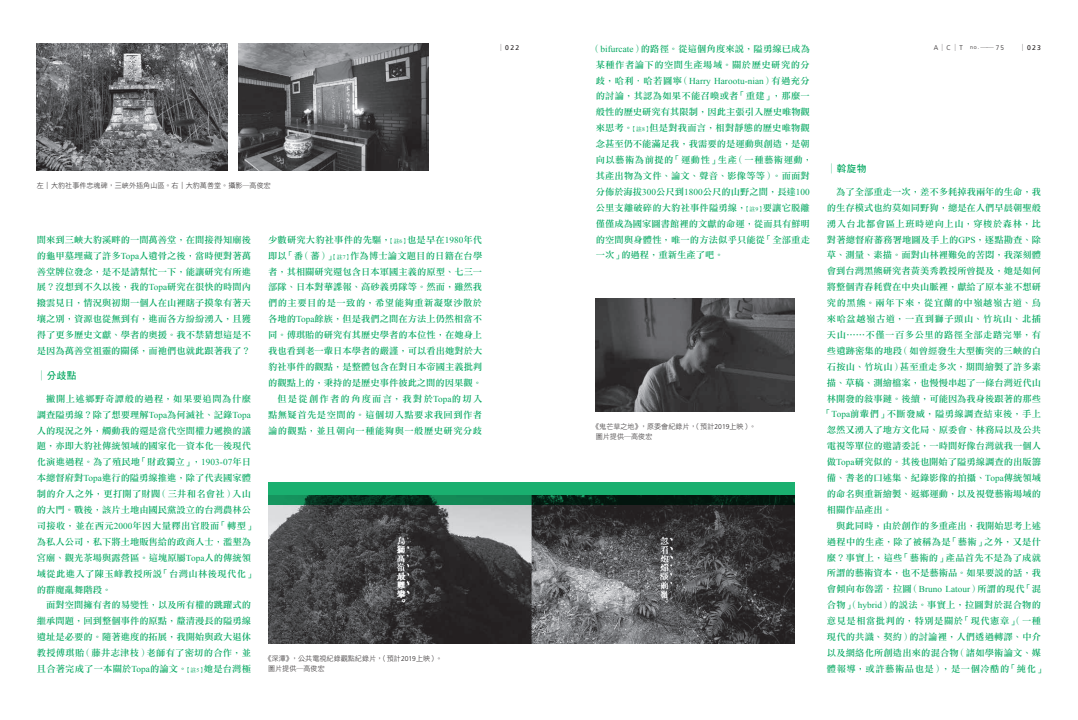
<style>
.page{position:relative;width:1078px;height:720px;background:#fff}
.page>*{position:absolute;margin:0;border:0;box-sizing:border-box;transform-origin:0 0}
.t1{font:10.1px "DF Hei Std W7";letter-spacing:.04em;color:#00a75f;scale:.95 1}
.t2{font:9.1px/15.9px "DF Li Song Std W5";letter-spacing:.005em;color:#00a75f;text-align:justify}
.t3{font:9.1px "DF Li Song Std W5";letter-spacing:.06em;color:#00a75f}
.t4{font:9.1px "DF Li Song Std W5";letter-spacing:.03em;color:#00a75f}
.t5{font:9.1px/15.9px "DF Li Song Std W5";letter-spacing:.055em;color:#00a75f;text-align:center}
.t6{font:9.1px "Times New Roman";letter-spacing:.005em;color:#00a75f}
.t7{font:9.1px "DF Li Song Std W5";letter-spacing:.025em;color:#00a75f}
.t8{font:9.1px "DF Li Song Std W5";letter-spacing:.05em;color:#00a75f}
.t9{font:7.2px/10.2px "DF Hei Std W3";color:#231f20}
.t10{font:7.1px "DF Hei Std W3";color:#231f20}
.t11{font:6.9px "Frutiger";letter-spacing:.2em;color:#231f20}
.s1{font-family:"Times New Roman"}
.s2{font-size:5.7px}
.s3{font-family:"Times New Roman";font-size:5.7px}
.s4{font-family:"Frutiger";font-weight:300;font-size:6.9px}
.s5{font-family:"DF Hei Std W3";font-size:7.1px}
.s6{font-family:"Frutiger";font-weight:300;font-size:5.5px}
.s7{font-family:"Frutiger";font-weight:300;font-size:6.7px}
.s8{font-family:"DF Li Song Std W5"}
</style>
<div class="page">
<img style="left:595px;top:299px;width:199px;height:112px">
<img style="left:268px;top:505px;width:526px;height:138px">
<img style="left:37px;top:44px;width:191px;height:126px">
<img style="left:239px;top:44px;width:189px;height:126px">
<svg style="left:268px;top:482px;width:526px;height:23px;background:#127d4f"></svg>
<p class="t9" style="left:37px;top:180px;width:235px">左｜大豹社事件忠魂碑，三峽外插角山區。右｜大豹萬善堂。攝影─高俊宏</p>
<p class="t2" style="left:37px;top:231px;width:216px">間來到三峽大豹溪畔的一間萬善堂，在間接得知廟後的龜甲墓埋藏了許多<span class="s1">Topa</span>人遺骨之後，當時便對著萬善堂牌位發念，是不是請幫忙一下，能讓研究有所進展？沒想到不久以後，我的<span class="s1">Topa</span>研究在很快的時間內撥雲見日，情況與初期一個人在山裡瞎子摸象有著天壤之別，資源也從無到有，進而各方紛紛湧入，且獲得了更多歷史文獻、學者的奧援。我不禁猜想這是不是因為萬善堂祖靈的關係，而祂們也就此跟著我了？</p>
<p class="t1" style="left:37px;top:370px;width:43px">│分歧點</p>
<p class="t2" style="left:37px;top:390px;width:220px;text-align:left;text-indent:9px">撇開上述鄉野奇譚般的過程，如果要追問為什麼調查隘勇線？除了想要理解<span class="s1">Topa</span>為何滅社、記錄<span class="s1">Topa</span>人的現況之外，觸動我的還是當代空間權力遞換的議題，亦即大豹社傳統領域的國家化─資本化─後現代化演進過程。為了殖民地「財政獨立」，<span class="s1">1903-07</span>年日本總督府對<span class="s1">Topa</span>進行的隘勇線推進，除了代表國家體制的介入之外，更打開了財閥（三井和名會社）入山的大門。戰後，該片土地由國民黨設立的台灣農林公司接收，並在西元<span class="s1">2000</span>年因大量釋出官股而「轉型」為私人公司，私下將土地販售給的政商人士，濫墾為宮廟、觀光茶場與露營區。這塊原屬<span class="s1">Topa</span>人的傳統領域從此進入了陳玉峰教授所說「台灣山林後現代化」的群魔亂舞階段。</p>
<p class="t2" style="left:37px;top:597px;width:216px;text-indent:9px">面對空間擁有者的易變性，以及所有權的跳躍式的繼承問題，回到整個事件的原點，釐清漫長的隘勇線遺址是必要的。隨著進度的拓展，我開始與政大退休教授傅琪貽（藤井志津枝）老師有了密切的合作，並且合著完成了一本關於<span class="s1">Topa</span>的論文。<span class="s2">【註</span><span class="s3">5</span><span class="s2">】</span>她是台灣極</p>
<p class="t2" style="left:268px;top:231px;width:216px;text-align:right">少數研究大豹社事件的先驅，<span class="s2">【註</span><span class="s3">6</span><span class="s2">】</span>也是早在<span class="s1">1980</span>年代即以「番（蕃）」<span class="s2">【註</span><span class="s3">7</span><span class="s2">】</span>作為博士論文題目的日籍在台學者，其相關研究還包含日本軍國主義的原型、七三一部隊、日本對華諜報、高砂義勇隊等。然而，雖然我們的主要目的是一致的，希望能夠重新凝聚沙散於各地的<span class="s1">Topa</span>餘族，但是我們之間在方法上仍然相當不同。傅琪貽的研究有其歷史學者的本位性，在她身上我也看到老一輩日本學者的嚴謹，可以看出她對於大豹社事件的觀點，是整體包含在對日本帝國主義批判的觀點上的，秉持的是歷史事件彼此之間的因果觀。但是從創作者的角度而言，我對於<span class="s1">Topa</span>的切入點無疑首先是空間的。這個切入點要求我回到作者論的觀點，並且朝向一種能夠與一般歷史研究分歧</p>
<p class="t9" style="left:268px;top:653px;width:176px;text-indent:-4px">《深潭》，公共電視紀錄觀點紀錄片，（預計<span class="s4">2019</span>上映）。圖片提供─高俊宏</p>
<p class="t11" style="left:497px;top:43px;width:23px"><span class="s5">│</span>022</p>
<p class="t10" style="left:933px;top:44px;width:72px"><span class="s4">A</span>│<span class="s4">C</span>│<span class="s4">T</span> <span class="s6">no.</span>── <span class="s7">75</span></p>
<p class="t11" style="left:1019px;top:43px;width:23px"><span class="s5">│</span>023</p>
<p class="t5" style="left:591px;top:40px;width:220px">（<span class="s1">bifurcate</span>）的路徑。從這個角度來說，隘勇線已成為某種作者論下的空間生產場域。關於歷史研究的分</p>
<p class="t6" style="left:595px;top:74px;width:216px"><span class="s8">歧，哈利．哈若圖寧（</span>Harry Harootu-nian<span class="s8">）有過充分</span></p>
<p class="t2" style="left:595px;top:88px;width:218px;text-align:left">的討論，其認為如果不能召喚或者「重建」，那麼一般性的歷史研究有其限制，因此主張引入歷史唯物觀來思考。<span class="s2">【註</span><span class="s3">8</span><span class="s2">】</span>但是對我而言，相對靜態的歷史唯物觀念甚至仍不能滿足我，我需要的是運動與創造，是朝向以藝術為前提的「運動性」生產（一種藝術運動，其產出物為文件、論文、聲音、影像等等）。而面對分佈於海拔<span class="s1">300</span>公尺到<span class="s1">1800</span>公尺的山野之間，長達<span class="s1">100</span>公里支離破碎的大豹社事件隘勇線，<span class="s2">【註</span><span class="s3">9</span><span class="s2">】</span>要讓它脫離僅僅成為國家圖書館裡的文獻的命運，從而具有鮮明的空間與身體性，唯一的方法似乎只能從「全部重走一次」的過程，重新生產了吧。</p>
<p class="t1" style="left:826px;top:163px;width:43px">│斡旋物</p>
<p class="t2" style="left:836px;top:183px;width:206px">為了全部重走一次，差不多耗掉我兩年的生命，我</p>
<p class="t2" style="left:826px;top:199px;width:216px">的生存模式也約莫如同野狗，總是在人們早晨朝聖般</p>
<p class="t3" style="left:826px;top:218px;width:216px">湧入台北都會區上班時逆向上山，穿梭於森林，比</p>
<p class="t2" style="left:826px;top:231px;width:216px">對著總督府蕃務署地圖及手上的<span class="s1">GPS</span>，逐點勘查、除</p>
<p class="t2" style="left:826px;top:247px;width:215px">草、測量、素描。面對山林裡難免的苦悶，我深刻體</p>
<p class="t2" style="left:826px;top:263px;width:216px">會到台灣黑熊研究者黃美秀教授所曾提及，她是如何</p>
<p class="t2" style="left:826px;top:279px;width:216px">將整個青春耗費在中央山脈裡，獻給了原本並不想研</p>
<p class="t3" style="left:826px;top:298px;width:216px">究的黑熊。兩年下來，從宜蘭的中嶺越嶺古道、烏</p>
<p class="t3" style="left:826px;top:314px;width:216px">來哈盆越嶺古道，一直到獅子頭山、竹坑山、北插</p>
<p class="t3" style="left:826px;top:330px;width:216px">天山⋯⋯不僅一百多公里的路徑全部走踏完畢，有</p>
<p class="t2" style="left:826px;top:342px;width:216px">些遺跡密集的地段（如曾經發生大型衝突的三峽的白</p>
<p class="t2" style="left:826px;top:358px;width:216px">石按山、竹坑山）甚至重走多次，期間繪製了許多素</p>
<p class="t2" style="left:826px;top:374px;width:215px">描、草稿、測繪檔案，也慢慢串起了一條台灣近代山</p>
<p class="t2" style="left:826px;top:390px;width:216px">林開發的敘事鏈。後續，可能因為我身後跟著的那些</p>
<p class="t8" style="left:822px;top:409px;width:220px">「<span class="s1">Topa</span>前輩們」不斷發威，隘勇線調查結束後，手上</p>
<p class="t2" style="left:826px;top:422px;width:216px">忽然又湧入了地方文化局、原委會、林務局以及公共</p>
<p class="t2" style="left:826px;top:438px;width:216px">電視等單位的邀請委託，一時間好像台灣就我一個人</p>
<p class="t2" style="left:826px;top:454px;width:215px">做<span class="s1">Topa</span>研究似的。其後也開始了隘勇線調查的出版籌</p>
<p class="t2" style="left:826px;top:470px;width:216px">備、耆老的口述集、紀錄影像的拍攝、<span class="s1">Topa</span>傳統領域</p>
<p class="t2" style="left:826px;top:486px;width:216px">的命名與重新繪製、返鄉運動，以及視覺藝術場域的</p>
<p class="t2" style="left:826px;top:501px;width:67px">相關作品產出。</p>
<p class="t2" style="left:836px;top:517px;width:206px">與此同時，由於創作的多重產出，我開始思考上述</p>
<p class="t4" style="left:826px;top:536px;width:215px">過程中的生產，除了被稱為是「藝術」之外，又是什</p>
<p class="t4" style="left:826px;top:552px;width:215px">麼？事實上，這些「藝術的」產品首先不是為了成就</p>
<p class="t2" style="left:826px;top:565px;width:215px">所謂的藝術資本，也不是藝術品。如果要說的話，我</p>
<p class="t7" style="left:826px;top:584px;width:216px">會傾向布魯諾．拉圖（<span class="s1">Bruno Latour</span>）所謂的現代「混</p>
<p class="t4" style="left:826px;top:600px;width:215px">合物」（<span class="s1">hybrid</span>）的說法。事實上，拉圖對於混合物的</p>
<p class="t3" style="left:826px;top:616px;width:216px">意見是相當批判的，特別是關於「現代憲章」（一種</p>
<p class="t2" style="left:826px;top:629px;width:215px">現代的共識、契約）的討論裡，人們透過轉譯、中介</p>
<p class="t2" style="left:826px;top:645px;width:216px">以及網絡化所創造出來的混合物（諸如學術論文、媒</p>
<p class="t3" style="left:826px;top:664px;width:220px">體報導，或許藝術品也是），是一個冷酷的「純化」</p>
<p class="t9" style="left:595px;top:421px;width:162px;text-indent:-4px">《鬼芒草之地》，原委會紀錄片，（預計<span class="s4">2019</span>上映）。圖片提供─高俊宏</p>
</div>
